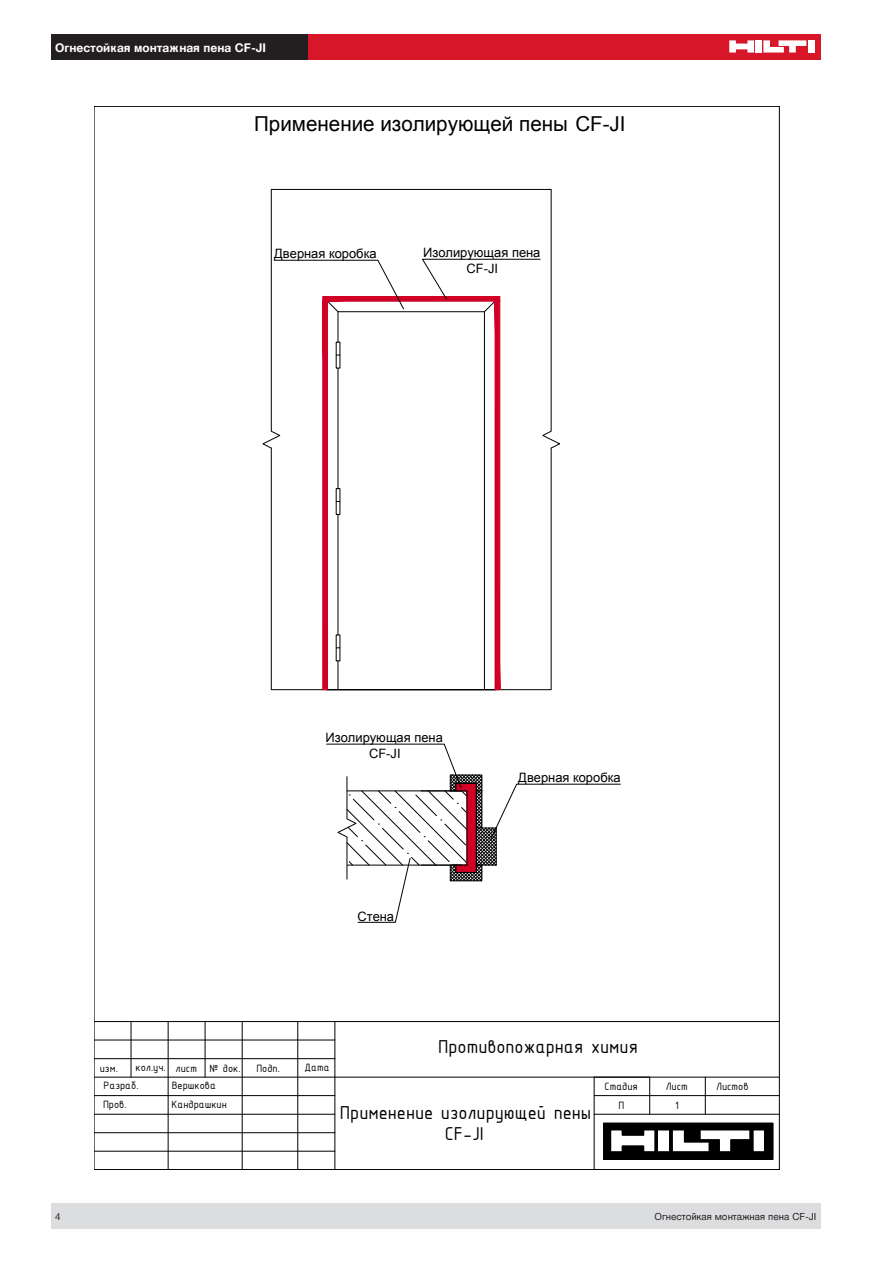
<style>
.page{position:relative;width:893px;height:1263px;background:#fff}
.page>*{position:absolute;margin:0;border:0;box-sizing:border-box;transform-origin:0 0}
.t1{font:20.55px "Arial";color:#000}
.t2{font:20.1px/21.6px "ISOCPEUR";color:#000;text-align:center}
.t3{font:12.9px/15.6px "Arial";color:#000;text-align:center}
.t4{font:700 12px "Hilti";color:#fff}
.t5{font:11.4px/18.5px "ISOCPEUR";color:#000}
.t6{font:9.75px "Hilti";color:#231f20}
</style>
<div class="page">
<div style="left:307px;top:34px;width:514px;height:26px;background:#d71729"></div>
<div style="left:755px;top:40px;width:7px;height:13px;background:#fff"></div>
<div style="left:808px;top:40px;width:6px;height:13px;background:#fff"></div>
<svg style="left:729px;top:40px;width:25px;height:13px"></svg>
<svg style="left:763px;top:40px;width:43px;height:13px"></svg>
<div style="left:51px;top:34px;width:256px;height:26px;background:#231f20"></div>
<div style="left:51px;top:1203px;width:770px;height:26px;background:#dcdddf"></div>
<svg style="left:262px;top:188px;width:298px;height:261px"></svg>
<hr style="left:94px;top:1021px;width:241px;height:1px;background:#000">
<hr style="left:335px;top:1077px;width:444px;height:1px;background:#000">
<hr style="left:94px;top:1058px;width:241px;height:1px;background:#000">
<hr style="left:594px;top:1095px;width:185px;height:1px;background:#000">
<hr style="left:94px;top:1077px;width:241px;height:1px;background:#000">
<hr style="left:94px;top:1095px;width:241px;height:1px;background:#000">
<hr style="left:94px;top:1114px;width:241px;height:1px;background:#000">
<hr style="left:594px;top:1114px;width:185px;height:1px;background:#000">
<hr style="left:94px;top:1132px;width:241px;height:1px;background:#000">
<hr style="left:94px;top:1151px;width:241px;height:1px;background:#000">
<hr style="left:131px;top:1021px;width:1px;height:56px;background:#000">
<hr style="left:168px;top:1021px;width:1px;height:149px;background:#000">
<hr style="left:205px;top:1021px;width:1px;height:56px;background:#000">
<hr style="left:242px;top:1021px;width:1px;height:149px;background:#000">
<hr style="left:297px;top:1021px;width:1px;height:149px;background:#000">
<hr style="left:334px;top:1021px;width:1px;height:149px;background:#000">
<hr style="left:594px;top:1077px;width:1px;height:93px;background:#000">
<hr style="left:649px;top:1077px;width:1px;height:37px;background:#000">
<hr style="left:705px;top:1077px;width:1px;height:37px;background:#000">
<hr style="left:335px;top:1021px;width:444px;height:1px;background:#000">
<svg style="left:603px;top:1122px;width:171px;height:38px"></svg>
<hr style="left:94px;top:1039px;width:241px;height:1px;background:#000">
<svg style="left:273px;top:258px;width:268px;height:432px"></svg>
<svg style="left:326px;top:743px;width:295px;height:180px"></svg>
<p class="t4" style="left:55px;top:41px;width:212px">Огнестойкая монтажная пена CF-JI</p>
<p class="t1" style="left:254px;top:110px;width:373px">Применение изолирующей пены CF-JI</p>
<p class="t3" style="left:274px;top:246px;width:104px">Дверная коробка</p>
<p class="t3" style="left:423px;top:245px;width:119px">Изолирующая пена<br>CF-JI</p>
<p class="t3" style="left:326px;top:730px;width:119px">Изолирующая пена<br>CF-JI</p>
<p class="t3" style="left:357px;top:908px;width:38px">Стена</p>
<p class="t3" style="left:518px;top:769px;width:104px">Дверная коробка</p>
<p class="t5" style="left:100px;top:1058px;width:20px">изм.</p>
<p class="t5" style="left:136px;top:1058px;width:107px">кол.уч. лист № док.</p>
<p class="t5" style="left:256px;top:1058px;width:25px">Подп.</p>
<p class="t5" style="left:305px;top:1058px;width:27px">Дата</p>
<p class="t5" style="left:103px;top:1076px;width:37px">Разраб.<br>Пров.</p>
<p class="t5" style="left:172px;top:1076px;width:57px">Вершкова<br>Кандрашкин</p>
<p class="t2" style="left:438px;top:1035px;width:201px">Противопожарная химия</p>
<p class="t5" style="left:605px;top:1077px;width:35px">Стадия</p>
<p class="t5" style="left:666px;top:1077px;width:24px">Лист</p>
<p class="t5" style="left:716px;top:1077px;width:34px">Листов</p>
<p class="t5" style="left:618px;top:1095px;width:7px">П</p>
<p class="t5" style="left:675px;top:1095px;width:5px">1</p>
<p class="t2" style="left:340px;top:1101px;width:253px">Применение изолирующей пены<br>CF-JI</p>
<p class="t6" style="left:55px;top:1211px;width:7px">4</p>
<p class="t6" style="left:654px;top:1211px;width:163px">Огнестойкая монтажная пена CF-JI</p>
</div>
